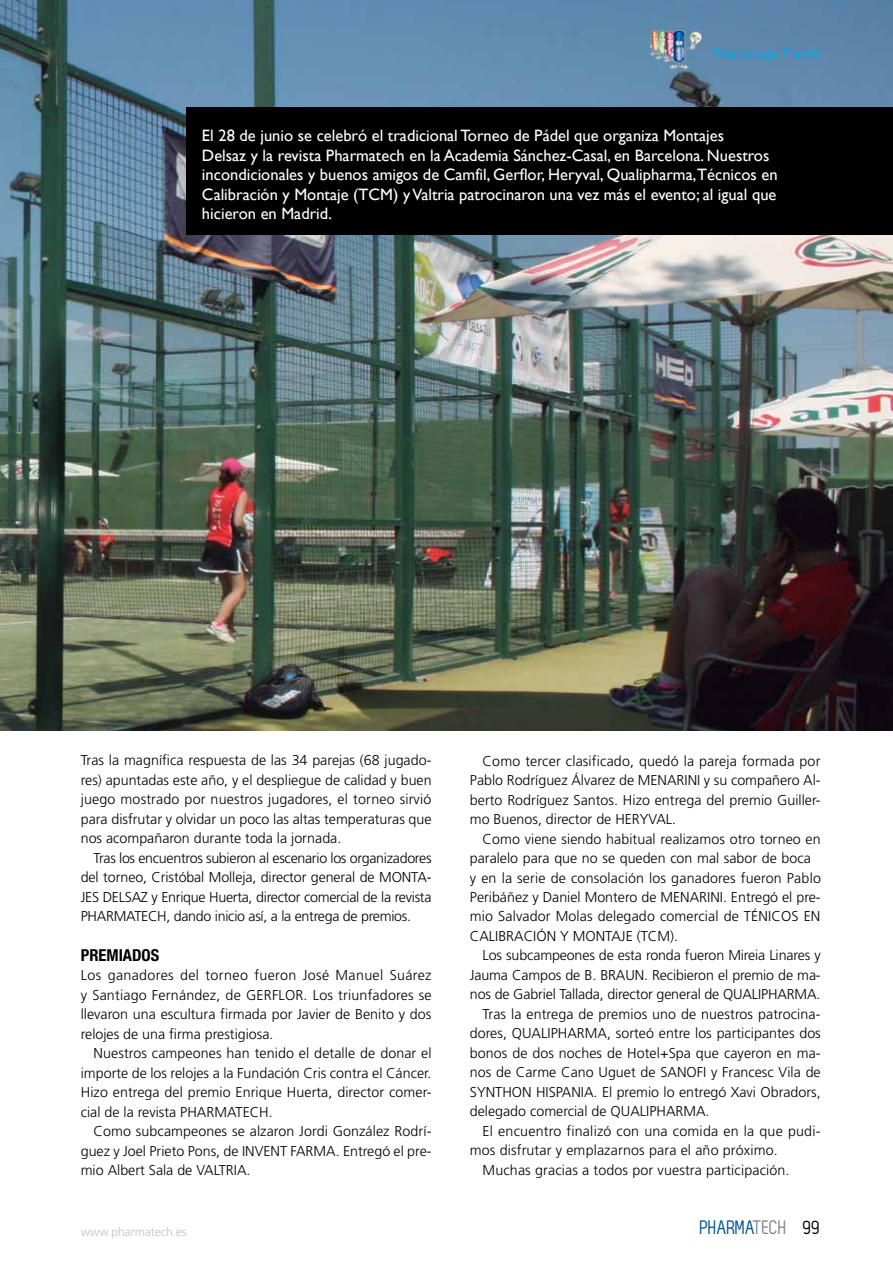
<style>
.page{position:relative;width:893px;height:1263px;background:#fff}
.page>*{position:absolute;margin:0;border:0;box-sizing:border-box;transform-origin:0 0}
.t1{font:19.5px "Zag";color:#00548e}
.t2{font:16.5px/19.5px "Gill Sans";color:#fff}
.t3{font:700 condensed 16.5px "Helvetica Neue LT Std";color:#000}
.t4{font:300 14.25px/19.5px "Frutiger";color:#000;text-align:justify}
.t5{font:300 expanded 13.5px "Helvetica Neue LT Std";color:#00aae6}
.t6{font:300 12px "Frutiger";color:#bec0c2}
.s1{color:#808285}
.s2{color:#000}
</style>
<div class="page">
<img style="left:0;top:0;width:893px;height:730px">
<img style="left:641px;top:26px;width:63px;height:46px">
<div style="left:186px;top:107px;width:707px;height:127px;background:#000"></div>
<p class="t5" style="left:713px;top:45px;width:109px">Reportaje Padel</p>
<p class="t2" style="left:202px;top:126px;width:577px">El 28 de junio se celebró el tradicional Torneo de Pádel que organiza Montajes<br>Delsaz y la revista Pharmatech en la Academia Sánchez-Casal, en Barcelona. Nuestros incondicionales y buenos amigos de Camfil, Gerflor, Heryval, Qualipharma,Técnicos en Calibración y Montaje (TCM) y Valtria patrocinaron una vez más el evento; al igual que hicieron en Madrid.</p>
<p class="t4" style="left:81px;top:751px;width:352px">Tras la magnífica respuesta de las 34 parejas (68 jugado&shy;res) apuntadas este año, y el despliegue de calidad y buen juego mostrado por nuestros jugadores, el torneo sirvió para disfrutar y olvidar un poco las altas temperaturas que nos acompañaron durante toda la jornada.</p>
<p class="t4" style="left:81px;top:848px;width:352px;text-indent:13px">Tras los encuentros subieron al escenario los organizadores del torneo, Cristóbal Molleja, director general de MONTA-JES DELSAZ y Enrique Huerta, director comercial de la revista PHARMATECH, dando inicio así, a la entrega de premios.</p>
<p class="t3" style="left:81px;top:945px;width:80px">PREMIADOS</p>
<p class="t4" style="left:81px;top:965px;width:352px">Los ganadores del torneo fueron José Manuel Suárez y Santiago Fernández, de GERFLOR. Los triunfadores se llevaron una escultura firmada por Javier de Benito y dos relojes de una firma prestigiosa.</p>
<p class="t4" style="left:81px;top:1043px;width:352px;text-indent:13px">Nuestros campeones han tenido el detalle de donar el importe de los relojes a la Fundación Cris contra el Cáncer.<br>Hizo entrega del premio Enrique Huerta, director comer&shy;cial de la revista PHARMATECH.</p>
<p class="t4" style="left:81px;top:1121px;width:352px;text-indent:13px">Como subcampeones se alzaron Jordi González Rodrí&shy;guez y Joel Prieto Pons, de INVENT FARMA. Entregó el pre&shy;mio Albert Sala de VALTRIA.</p>
<p class="t4" style="left:470px;top:751px;width:352px;text-indent:13px">Como tercer clasificado, quedó la pareja formada por Pablo Rodríguez Álvarez de MENARINI y su compañero Al&shy;berto Rodríguez Santos. Hizo entrega del premio Guiller&shy;mo Buenos, director de HERYVAL.</p>
<p class="t4" style="left:470px;top:829px;width:353px;text-align:left;text-indent:13px">Como viene siendo habitual realizamos otro torneo en paralelo para que no se queden con mal sabor de boca<br>y en la serie de consolación los ganadores fueron Pablo Peribáñez y Daniel Montero de MENARINI. Entregó el pre&shy;mio Salvador Molas delegado comercial de TÉNICOS EN CALIBRACIÓN Y MONTAJE (TCM).</p>
<p class="t4" style="left:483px;top:946px;width:340px">Los subcampeones de esta ronda fueron Mireia Linares y</p>
<p class="t4" style="left:470px;top:965px;width:352px">Jauma Campos de B. BRAUN. Recibieron el premio de ma-</p>
<p class="t4" style="left:470px;top:985px;width:352px">nos de Gabriel Tallada, director general de QUALIPHARMA.</p>
<p class="t4" style="left:483px;top:1004px;width:339px">Tras la entrega de premios uno de nuestros patrocina-</p>
<p class="t4" style="left:470px;top:1024px;width:352px">dores, QUALIPHARMA, sorteó entre los participantes dos</p>
<p class="t4" style="left:470px;top:1043px;width:352px">bonos de dos noches de Hotel+Spa que cayeron en ma-</p>
<p class="t4" style="left:470px;top:1063px;width:352px">nos de Carme Cano Uguet de SANOFI y Francesc Vila de</p>
<p class="t4" style="left:470px;top:1082px;width:352px">SYNTHON HISPANIA. El premio lo entregó Xavi Obradors,</p>
<p class="t4" style="left:470px;top:1102px;width:241px">delegado comercial de QUALIPHARMA.</p>
<p class="t4" style="left:483px;top:1121px;width:339px">El encuentro finalizó con una comida en la que pudi-</p>
<p class="t4" style="left:470px;top:1141px;width:309px">mos disfrutar y emplazarnos para el año próximo.</p>
<p class="t4" style="left:483px;top:1160px;width:308px">Muchas gracias a todos por vuestra participación.</p>
<p class="t6" style="left:81px;top:1225px;width:108px">www.pharmatech.es</p>
<h1 class="t1" style="left:700px;top:1217px;width:122px">PHARMA<span class="s1">TECH</span> <span class="s2">99</span></h1>
</div>
